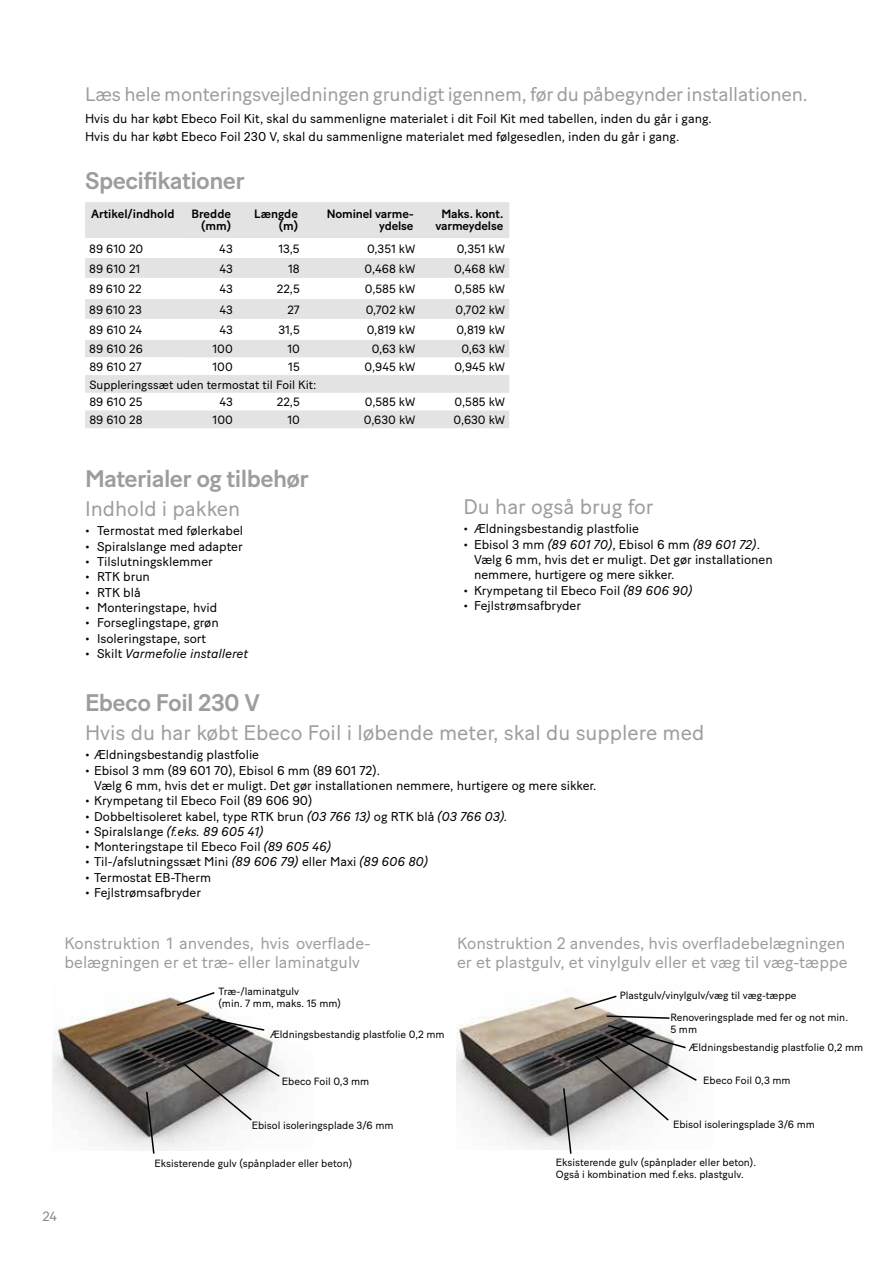
<style>
.page{position:relative;width:893px;height:1263px;background:#fff}
.page>*{position:absolute;margin:0;border:0;box-sizing:border-box;transform-origin:0 0}
.t1{font:500 24px "Baton Turbo";letter-spacing:-.025em;color:#9d9d9c}
.t2{font:21px "Baton Turbo";color:#9d9d9c}
.t3{font:19.5px "Baton Turbo";letter-spacing:-.01em;color:#9d9d9c}
.t4{font:16.5px/19.5px "Baton Turbo";color:#9d9d9c}
.t5{font:13.5px "Baton Turbo";color:#878787}
.t6{font:12.75px/15.3px "Baton Turbo";color:#000}
.t7{font:italic 12.75px "Baton Turbo";color:#000}
.t8{font:12px/17.7px "Baton Turbo";color:#000}
.t9{font:500 12px/12px "Baton Turbo";letter-spacing:-.01em;color:#000;text-align:right}
.t10{font:10.5px/12.6px "Baton Turbo";color:#000}
.s1{font-style:normal}
.s2{font-style:italic}
</style>
<div class="page">
<svg style="left:85px;top:202px;width:424px;height:226px;fill:#e3e3e3"></svg>
<svg style="left:85px;top:238px;width:98px;height:137px"></svg>
<img style="left:52px;top:997px;width:230px;height:153px">
<svg style="left:182px;top:1016px;width:99px;height:106px"></svg>
<svg style="left:145px;top:1090px;width:10px;height:64px"></svg>
<svg style="left:175px;top:992px;width:41px;height:15px"></svg>
<img style="left:457px;top:991px;width:111px;height:158px">
<svg style="left:562px;top:994px;width:135px;height:160px"></svg>
<h3 class="t3" style="left:85px;top:79px;width:724px">Læs hele monteringsvejledningen grundigt igennem, før du påbegynder installationen.</h3>
<p class="t6" style="left:85px;top:108px;width:628px;line-height:18px">Hvis du har købt Ebeco Foil Kit, skal du sammenligne materialet i dit Foil Kit med tabellen, inden du går i gang.<br>Hvis du har købt Ebeco Foil 230 V, skal du sammenligne materialet med følgesedlen, inden du går i gang.</p>
<h1 class="t1" style="left:85px;top:163px;width:161px">Specifikationer</h1>
<p class="t9" style="left:91px;top:207px;width:85px">Artikel/indhold</p>
<p class="t9" style="left:192px;top:207px;width:41px">Bredde (mm)</p>
<p class="t9" style="left:254px;top:207px;width:45px">Længde (m)</p>
<p class="t9" style="left:327px;top:207px;width:88px">Nominel varme&shy;ydelse</p>
<p class="t9" style="left:435px;top:207px;width:69px;text-align:center">Maks. kont. varmeydelse</p>
<p class="t8" style="left:89px;top:239px;width:56px">89 610 20</p>
<p class="t8" style="left:219px;top:239px;width:15px">43</p>
<p class="t8" style="left:278px;top:239px;width:23px">13,5</p>
<p class="t8" style="left:367px;top:239px;width:50px">0,351 kW</p>
<p class="t8" style="left:457px;top:239px;width:50px">0,351 kW</p>
<p class="t8" style="left:89px;top:259px;width:53px">89 610 21</p>
<p class="t8" style="left:219px;top:259px;width:15px">43</p>
<p class="t8" style="left:288px;top:259px;width:13px">18</p>
<p class="t8" style="left:365px;top:259px;width:52px">0,468 kW</p>
<p class="t8" style="left:454px;top:259px;width:52px">0,468 kW</p>
<p class="t8" style="left:89px;top:279px;width:54px">89 610 22</p>
<p class="t8" style="left:219px;top:279px;width:15px">43</p>
<p class="t8" style="left:277px;top:279px;width:25px">22,5</p>
<p class="t8" style="left:365px;top:279px;width:52px">0,585 kW</p>
<p class="t8" style="left:455px;top:279px;width:52px">0,585 kW</p>
<p class="t8" style="left:89px;top:300px;width:54px">89 610 23</p>
<p class="t8" style="left:219px;top:300px;width:15px">43</p>
<p class="t8" style="left:287px;top:300px;width:14px">27</p>
<p class="t8" style="left:366px;top:300px;width:51px">0,702 kW</p>
<p class="t8" style="left:455px;top:300px;width:51px">0,702 kW</p>
<p class="t8" style="left:89px;top:320px;width:54px">89 610 24</p>
<p class="t8" style="left:219px;top:320px;width:15px">43</p>
<p class="t8" style="left:279px;top:320px;width:23px">31,5</p>
<p class="t8" style="left:367px;top:320px;width:50px">0,819 kW</p>
<p class="t8" style="left:456px;top:320px;width:50px">0,819 kW</p>
<p class="t8" style="left:89px;top:339px;width:55px">89 610 26</p>
<p class="t8" style="left:213px;top:339px;width:22px">100</p>
<p class="t8" style="left:287px;top:339px;width:14px">10</p>
<p class="t8" style="left:372px;top:339px;width:45px">0,63 kW</p>
<p class="t8" style="left:461px;top:339px;width:45px">0,63 kW</p>
<p class="t8" style="left:89px;top:357px;width:54px">89 610 27</p>
<p class="t8" style="left:213px;top:357px;width:22px">100</p>
<p class="t8" style="left:288px;top:357px;width:13px">15</p>
<p class="t8" style="left:365px;top:357px;width:52px">0,945 kW</p>
<p class="t8" style="left:454px;top:357px;width:52px">0,945 kW</p>
<p class="t8" style="left:89px;top:374px;width:229px">Suppleringssæt uden termostat til Foil Kit:<br>89 610 25</p>
<p class="t8" style="left:219px;top:392px;width:15px">43</p>
<p class="t8" style="left:277px;top:392px;width:25px">22,5</p>
<p class="t8" style="left:365px;top:392px;width:52px">0,585 kW</p>
<p class="t8" style="left:455px;top:392px;width:52px">0,585 kW</p>
<p class="t8" style="left:89px;top:410px;width:55px">89 610 28</p>
<p class="t8" style="left:213px;top:410px;width:22px">100</p>
<p class="t8" style="left:287px;top:410px;width:14px">10</p>
<p class="t8" style="left:364px;top:410px;width:53px">0,630 kW</p>
<p class="t8" style="left:454px;top:410px;width:53px">0,630 kW</p>
<h1 class="t1" style="left:85px;top:460px;width:225px">Materialer og tilbehør</h1>
<h2 class="t2" style="left:85px;top:492px;width:157px">Indhold i pakken</h2>
<h2 class="t2" style="left:463px;top:490px;width:191px">Du har også brug for</h2>
<p class="t6" style="left:85px;top:522px;width:160px">• Termostat med følerkabel</p>
<p class="t6" style="left:85px;top:537px;width:159px">• Spiralslange med adapter</p>
<p class="t6" style="left:85px;top:553px;width:129px">• Tilslutningsklemmer</p>
<p class="t6" style="left:85px;top:568px;width:66px">• RTK brun</p>
<p class="t6" style="left:85px;top:583px;width:57px">• RTK blå</p>
<p class="t6" style="left:85px;top:599px;width:134px">• Monteringstape, hvid</p>
<p class="t6" style="left:85px;top:614px;width:135px">• Forseglingstape, grøn</p>
<p class="t6" style="left:85px;top:629px;width:123px">• Isoleringstape, sort</p>
<p class="t7" style="left:85px;top:644px;width:165px"><span class="s1">• Skilt</span> Varmefolie installeret</p>
<p class="t6" style="left:463px;top:520px;width:177px">• Ældningsbestandig plastfolie</p>
<p class="t6" style="left:474px;top:535px;width:300px;text-indent:-11px">• Ebisol 3 mm <span class="s2">(89 601 70)</span>, Ebisol 6 mm <span class="s2">(89 601 72)</span>.<br>Vælg 6 mm, hvis det er muligt. Det gør installationen nemmere, hurtigere og mere sikker.</p>
<p class="t6" style="left:463px;top:581px;width:231px">• Krympetang til Ebeco Foil <span class="s2">(89 606 90)</span></p>
<p class="t6" style="left:463px;top:596px;width:119px">• Fejlstrømsafbryder</p>
<h1 class="t1" style="left:85px;top:684px;width:177px">Ebeco Foil 230 V</h1>
<h2 class="t2" style="left:85px;top:716px;width:621px">Hvis du har købt Ebeco Foil i løbende meter, skal du supplere med</h2>
<p class="t6" style="left:85px;top:746px;width:176px">• Ældningsbestandig plastfolie</p>
<p class="t6" style="left:94px;top:761px;width:504px;text-indent:-9px">• Ebisol 3 mm (89 601 70), Ebisol 6 mm (89 601 72).<br>Vælg 6 mm, hvis det er muligt. Det gør installationen nemmere, hurtigere og mere sikker.</p>
<p class="t6" style="left:85px;top:792px;width:229px">• Krympetang til Ebeco Foil (89 606 90)</p>
<p class="t6" style="left:85px;top:807px;width:424px">• Dobbeltisoleret kabel, type RTK brun <span class="s2">(03 766 13)</span> og RTK blå <span class="s2">(03 766 03).</span></p>
<p class="t7" style="left:85px;top:822px;width:180px"><span class="s1">• Spiralslange</span> (f.eks. 89 605 41)</p>
<p class="t6" style="left:85px;top:838px;width:248px">• Monteringstape til Ebeco Foil <span class="s2">(89 605 46)</span></p>
<p class="t6" style="left:85px;top:853px;width:345px">• Til-/afslutningssæt Mini <span class="s2">(89 606 79)</span> eller Maxi <span class="s2">(89 606 80)</span></p>
<p class="t6" style="left:85px;top:868px;width:128px">• Termostat EB-Therm</p>
<p class="t6" style="left:85px;top:884px;width:117px">• Fejlstrømsafbryder</p>
<p class="t4" style="left:64px;top:932px;width:308px">Konstruktion 1 anvendes, hvis overflade&shy;belægningen er et træ- eller laminatgulv</p>
<p class="t10" style="left:219px;top:984px;width:124px">Træ-/laminatgulv<br>(min. 7 mm, maks. 15 mm)</p>
<p class="t10" style="left:270px;top:1027px;width:176px">Ældningsbestandig plastfolie 0,2 mm</p>
<p class="t10" style="left:282px;top:1074px;width:89px">Ebeco Foil 0,3 mm</p>
<p class="t10" style="left:252px;top:1118px;width:143px">Ebisol isoleringsplade 3/6 mm</p>
<p class="t10" style="left:155px;top:1156px;width:199px">Eksisterende gulv (spånplader eller beton)</p>
<p class="t5" style="left:43px;top:1206px;width:16px">24</p>
<p class="t4" style="left:457px;top:932px;width:392px">Konstruktion 2 anvendes, hvis overfladebelægningen er et plastgulv, et vinylgulv eller et væg til væg-tæppe</p>
<p class="t10" style="left:670px;top:983px;width:179px;line-height:21.9px;text-indent:-51px">Plastgulv/vinylgulv/væg til væg-tæppe<br>Renoveringsplade med fer og not min.</p>
<p class="t10" style="left:689px;top:1020px;width:176px;line-height:17.4px;text-indent:-19px">5 mm<br>Ældningsbestandig plastfolie 0,2 mm</p>
<p class="t10" style="left:703px;top:1073px;width:89px">Ebeco Foil 0,3 mm</p>
<p class="t10" style="left:673px;top:1117px;width:143px">Ebisol isoleringsplade 3/6 mm</p>
<p class="t10" style="left:556px;top:1155px;width:202px">Eksisterende gulv (spånplader eller beton).<br>Også i kombination med f.eks. plastgulv.</p>
</div>
